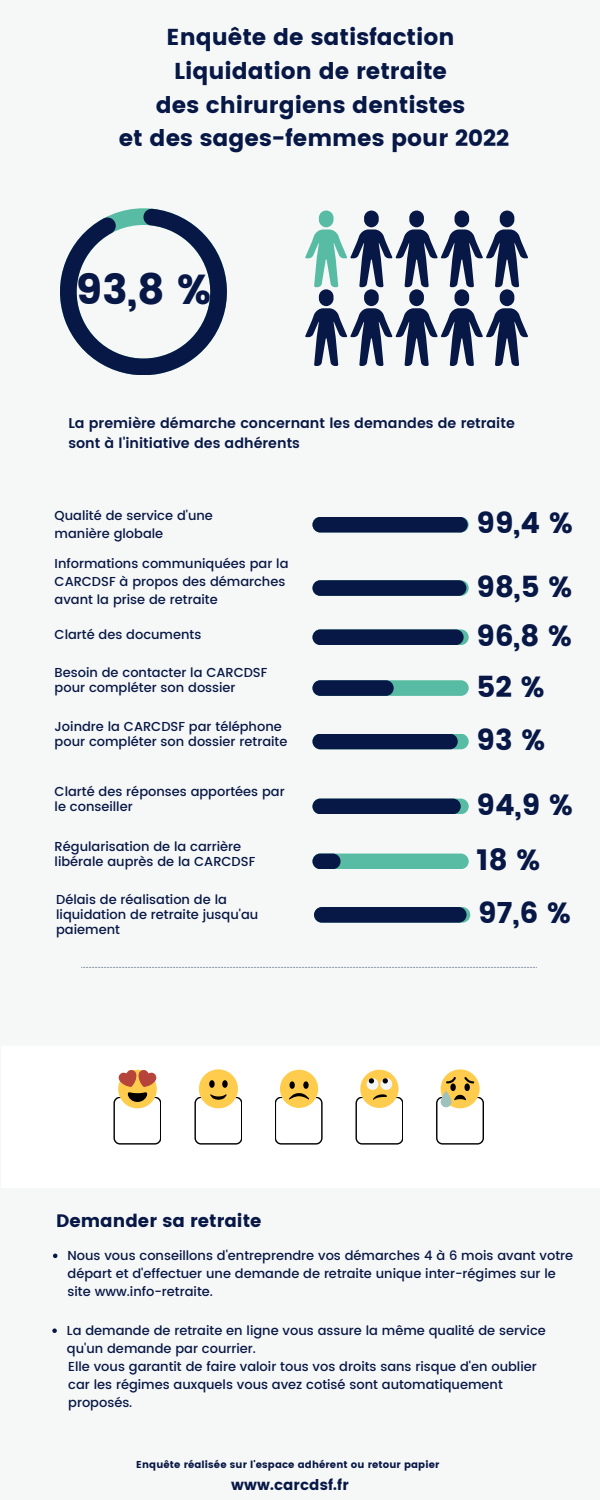
<style>
.page{position:relative;width:600px;height:1500px;background:#f6f7f7}
.page>*{position:absolute;margin:0;border:0;box-sizing:border-box;transform-origin:0 0}
.t1{font:41.7px "Poppins";color:#071846}
.t2{font:29.1px "Poppins";color:#071846}
.t3{font:23px "Poppins";color:#071846}
.t4{font:18px "Poppins";color:#071846}
.t5{font:14.8px "Poppins";letter-spacing:.01em;color:#071846}
.t6{font:600 14.2px/19.5px "Poppins";color:#071846}
.t7{font:500 13px/18px "Poppins";color:#071846}
.t8{font:10px "Poppins";letter-spacing:.01em;color:#071846}
</style>
<div class="page">
<div style="left:312px;top:517px;width:156px;height:16px;background:#071846;border-radius:8px"></div>
<div style="left:312px;top:580px;width:154px;height:16px;background:#071846;border-radius:8px"></div>
<div style="left:312px;top:680px;width:157px;height:16px;background:#58bca4;border-radius:8px"></div>
<div style="left:312px;top:680px;width:82px;height:16px;background:#071846;border-radius:8px"></div>
<svg style="left:60px;top:208px;width:167px;height:167px"></svg>
<svg style="left:305px;top:211px;width:223px;height:155px"></svg>
<svg style="left:312px;top:629px;width:157px;height:16px"></svg>
<div style="left:312px;top:629px;width:152px;height:16px;background:#071846;border-radius:8px"></div>
<div style="left:312px;top:734px;width:157px;height:15px;background:#58bca4;border-radius:8px"></div>
<div style="left:312px;top:734px;width:146px;height:15px;background:#071846;border-radius:8px"></div>
<div style="left:312px;top:799px;width:157px;height:15px;background:#58bca4;border-radius:8px"></div>
<div style="left:312px;top:799px;width:149px;height:15px;background:#071846;border-radius:8px"></div>
<div style="left:312px;top:854px;width:157px;height:15px;background:#58bca4;border-radius:8px"></div>
<div style="left:312px;top:854px;width:29px;height:15px;background:#071846;border-radius:8px"></div>
<div style="left:314px;top:907px;width:153px;height:16px;background:#071846;border-radius:8px"></div>
<svg style="left:53px;top:1254px;width:4px;height:4px"></svg>
<svg style="left:52px;top:1328px;width:5px;height:5px"></svg>
<div style="left:1px;top:1046px;width:599px;height:142px;background:#fff"></div>
<svg style="left:81px;top:967px;width:456px;height:1px"></svg>
<svg style="left:356px;top:1070px;width:47px;height:74px"></svg>
<div style="left:441px;top:1069px;width:39px;height:39px;background:#ffcc4d;border-radius:50%"></div>
<svg style="left:436px;top:1077px;width:48px;height:67px"></svg>
<div style="left:280px;top:1070px;width:38px;height:38px;background:#ffcc4d;border-radius:50%"></div>
<svg style="left:275px;top:1081px;width:47px;height:63px"></svg>
<svg style="left:114px;top:1069px;width:47px;height:75px"></svg>
<svg style="left:195px;top:1069px;width:47px;height:75px"></svg>
<p class="t3" style="left:167px;top:24px;width:290px">Enquête de satisfaction</p>
<p class="t3" style="left:174px;top:58px;width:275px">Liquidation de retraite</p>
<p class="t3" style="left:156px;top:91px;width:311px">des chirurgiens dentistes</p>
<p class="t3" style="left:119px;top:125px;width:392px">et des sages-femmes pour 2022</p>
<p class="t1" style="left:76px;top:265px;width:137px">93,8 %</p>
<p class="t6" style="left:68px;top:414px;width:448px">La première démarche concernant les demandes de retraite sont à l'initiative des adhérents</p>
<p class="t7" style="left:55px;top:506px;width:160px">Qualité de service d'une manière globale</p>
<p class="t7" style="left:55px;top:554px;width:235px">Informations communiquées par la<br>CARCDSF à propos des démarches avant la prise de retraite</p>
<p class="t7" style="left:55px;top:625px;width:148px">Clarté des documents</p>
<p class="t7" style="left:55px;top:665px;width:214px;line-height:15px">Besoin de contacter la CARCDSF pour compléter son dossier</p>
<p class="t7" style="left:55px;top:719px;width:234px;line-height:15px">Joindre la CARCDSF par téléphone pour compléter son dossier retraite</p>
<p class="t7" style="left:55px;top:784px;width:232px;line-height:15px">Clarté des réponses apportées par le conseiller</p>
<p class="t7" style="left:55px;top:839px;width:202px;line-height:15px">Régularisation de la carrière libérale auprès de la CARCDSF</p>
<p class="t7" style="left:56px;top:892px;width:204px;line-height:15px">Délais de réalisation de la liquidation de retraite jusqu'au paiement</p>
<p class="t2" style="left:477px;top:506px;width:98px">99,4 %</p>
<p class="t2" style="left:477px;top:570px;width:97px">98,5 %</p>
<p class="t2" style="left:477px;top:619px;width:97px">96,8 %</p>
<p class="t2" style="left:477px;top:670px;width:69px">52 %</p>
<p class="t2" style="left:477px;top:723px;width:70px">93 %</p>
<p class="t2" style="left:477px;top:788px;width:98px">94,9 %</p>
<p class="t2" style="left:477px;top:843px;width:65px">18 %</p>
<p class="t2" style="left:478px;top:896px;width:94px">97,6 %</p>
<p class="t4" style="left:56px;top:1211px;width:207px">Demander sa retraite</p>
<p class="t7" style="left:68px;top:1247px;width:507px">Nous vous conseillons d'entreprendre vos démarches 4 à 6 mois avant votre départ et d'effectuer une demande de retraite unique inter-régimes sur le site www.info-retraite.</p>
<p class="t7" style="left:67px;top:1322px;width:480px">La demande de retraite en ligne vous assure la même qualité de service qu'un demande par courrier.</p>
<p class="t7" style="left:68px;top:1358px;width:470px">Elle vous garantit de faire valoir tous vos droits sans risque d'en oublier</p>
<p class="t7" style="left:68px;top:1376px;width:436px">car les régimes auxquels vous avez cotisé sont automatiquement</p>
<p class="t7" style="left:68px;top:1394px;width:66px">proposés.</p>
<p class="t8" style="left:136px;top:1459px;width:305px">Enquête réalisée sur l'espace adhérent ou retour papier</p>
<p class="t5" style="left:231px;top:1476px;width:119px">www.carcdsf.fr</p>
</div>
